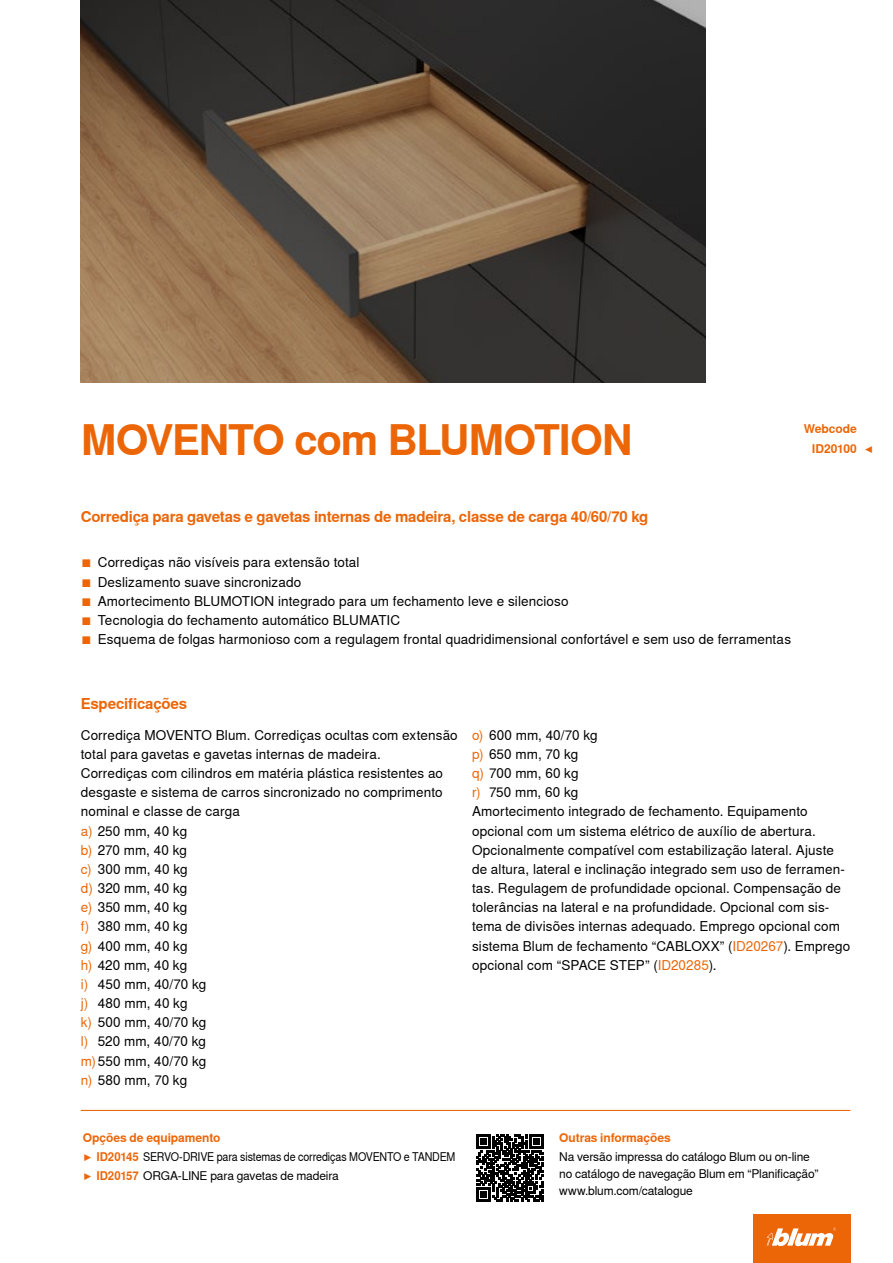
<style>
.page{position:relative;width:893px;height:1263px;background:#fff}
.page>*{position:absolute;margin:0;border:0;box-sizing:border-box;transform-origin:0 0}
.CB_AF_Ueber_Tit2{font:700 42px "Nimbus Sans Global";letter-spacing:-.03em;color:#ec6608}
.CB_AF_Ueber_Ber1o_li{font:700 15px "Nimbus Sans Global";letter-spacing:-.015em;color:#ec6608}
.CB_AF_FliesIMG_li{font:13.5px/19.2px "Nimbus Sans Global";letter-spacing:.01em;color:#000}
.CB_AF_Bes_IMG9{font:13.5px "Nimbus Sans Global";letter-spacing:.01em;color:#000}
.CB_AF_Fliess_li{font:12px "Nimbus Sans Global";letter-spacing:-.01em;color:#000}
.CB_AF_Ueber_Ber2o_li{font:12px "Nimbus Sans Global";letter-spacing:-.015em;color:#000;scale:.89 1}
.CB_AF_Ueber_Ber2o_li-2{font:12px "Nimbus Sans Global";letter-spacing:-.015em;color:#000}
.CB_AF_Ueber_Ber2o_li-3{font:700 12px "Nimbus Sans Global";letter-spacing:-.005em;color:#ec6608}
.CB_AF_Ueber_Ber2o_re{font:700 12px "Nimbus Sans Global";letter-spacing:-.005em;color:#ec6608}
.s1{color:#ec6608}
.s2{font-weight:700;color:#ec6608}
</style>
<div class="page">
<img style="left:81px;top:0;width:625px;height:383px">
<div style="left:753px;top:1214px;width:97px;height:49px;background:#ec6608"></div>
<svg style="left:767px;top:1227px;width:69px;height:19px"></svg>
<hr style="left:81px;top:1110px;width:769px;height:1px;background:#ec6608">
<svg style="left:476px;top:1134px;width:67px;height:67px"></svg>
<p class="CB_AF_Ueber_Tit2" style="left:81px;top:416px;width:554px">MOVENTO com BLUMOTION</p>
<p class="CB_AF_Ueber_Ber2o_re" style="left:804px;top:422px;width:55px">Webcode</p>
<p class="CB_AF_Ueber_Ber2o_re" style="left:812px;top:441px;width:46px">ID20100</p>
<p class="CB_AF_Ueber_Ber2o_re" style="left:865px;top:441px;width:11px">◀</p>
<p class="CB_AF_Ueber_Ber1o_li" style="left:81px;top:508px;width:569px">Corrediça para gavetas e gavetas internas de madeira, classe de carga 40/60/70 kg</p>
<p class="CB_AF_Bes_IMG9" style="left:81px;top:555px;width:280px"><span class="s1">■</span> Corrediças não visíveis para extensão total</p>
<p class="CB_AF_Bes_IMG9" style="left:81px;top:574px;width:222px"><span class="s1">■</span> Deslizamento suave sincronizado</p>
<p class="CB_AF_Bes_IMG9" style="left:81px;top:593px;width:489px"><span class="s1">■</span> Amortecimento BLUMOTION integrado para um fechamento leve e silencioso</p>
<p class="CB_AF_Bes_IMG9" style="left:81px;top:612px;width:321px"><span class="s1">■</span> Tecnologia do fechamento automático BLUMATIC</p>
<p class="CB_AF_Bes_IMG9" style="left:81px;top:631px;width:712px"><span class="s1">■</span> Esquema de folgas harmonioso com a regulagem frontal quadridimensional confortável e sem uso de ferramentas</p>
<p class="CB_AF_Ueber_Ber1o_li" style="left:81px;top:695px;width:108px">Especificações</p>
<p class="CB_AF_FliesIMG_li" style="left:81px;top:725px;width:378px">Corrediça MOVENTO Blum. Corrediças ocultas com extensão total para gavetas e gavetas internas de madeira.</p>
<p class="CB_AF_FliesIMG_li" style="left:81px;top:764px;width:364px;text-align:justify">Corrediças com cilindros em matéria plástica resistentes ao desgaste e sistema de carros sincronizado no comprimento nominal e classe de carga</p>
<p class="CB_AF_FliesIMG_li" style="left:81px;top:821px;width:108px"><span class="s1">a)</span> 250 mm, 40 kg</p>
<p class="CB_AF_FliesIMG_li" style="left:81px;top:840px;width:108px"><span class="s1">b)</span> 270 mm, 40 kg</p>
<p class="CB_AF_FliesIMG_li" style="left:81px;top:859px;width:108px"><span class="s1">c)</span> 300 mm, 40 kg</p>
<p class="CB_AF_FliesIMG_li" style="left:81px;top:879px;width:108px"><span class="s1">d)</span> 320 mm, 40 kg</p>
<p class="CB_AF_FliesIMG_li" style="left:81px;top:898px;width:108px"><span class="s1">e)</span> 350 mm, 40 kg</p>
<p class="CB_AF_FliesIMG_li" style="left:81px;top:917px;width:108px"><span class="s1">f)</span> 380 mm, 40 kg</p>
<p class="CB_AF_FliesIMG_li" style="left:81px;top:936px;width:108px"><span class="s1">g)</span> 400 mm, 40 kg</p>
<p class="CB_AF_FliesIMG_li" style="left:81px;top:955px;width:108px"><span class="s1">h)</span> 420 mm, 40 kg</p>
<p class="CB_AF_FliesIMG_li" style="left:81px;top:975px;width:127px"><span class="s1">i)</span> 450 mm, 40/70 kg</p>
<p class="CB_AF_FliesIMG_li" style="left:81px;top:994px;width:108px"><span class="s1">j)</span> 480 mm, 40 kg</p>
<p class="CB_AF_FliesIMG_li" style="left:81px;top:1013px;width:127px"><span class="s1">k)</span> 500 mm, 40/70 kg</p>
<p class="CB_AF_FliesIMG_li" style="left:81px;top:1032px;width:127px"><span class="s1">l)</span> 520 mm, 40/70 kg</p>
<p class="CB_AF_FliesIMG_li" style="left:81px;top:1051px;width:127px"><span class="s1">m)</span>550 mm, 40/70 kg</p>
<p class="CB_AF_FliesIMG_li" style="left:81px;top:1070px;width:108px"><span class="s1">n)</span> 580 mm, 70 kg</p>
<p class="CB_AF_FliesIMG_li" style="left:472px;top:725px;width:127px"><span class="s1">o)</span> 600 mm, 40/70 kg</p>
<p class="CB_AF_FliesIMG_li" style="left:472px;top:744px;width:108px"><span class="s1">p)</span> 650 mm, 70 kg</p>
<p class="CB_AF_FliesIMG_li" style="left:472px;top:764px;width:108px"><span class="s1">q)</span> 700 mm, 60 kg</p>
<p class="CB_AF_FliesIMG_li" style="left:472px;top:783px;width:108px"><span class="s1">r)</span> 750 mm, 60 kg</p>
<p class="CB_AF_FliesIMG_li" style="left:472px;top:802px;width:380px">Amortecimento integrado de fechamento. Equipamento opcional com um sistema elétrico de auxílio de abertura.<br>Opcionalmente compatível com estabilização lateral. Ajuste de altura, lateral e inclinação integrado sem uso de ferramen&shy;tas. Regulagem de profundidade opcional. Compensação de tolerâncias na lateral e na profundidade. Opcional com sis&shy;tema de divisões internas adequado. Emprego opcional com sistema Blum de fechamento “CABLOXX” (<span class="s1">ID20267</span>). Emprego opcional com “SPACE STEP” (<span class="s1">ID20285</span>).</p>
<p class="CB_AF_Ueber_Ber2o_li-3" style="left:83px;top:1130px;width:139px">Opções de equipamento</p>
<p class="CB_AF_Ueber_Ber2o_li" style="left:83px;top:1149px;width:420px"><span class="s1">▶</span> <span class="s2">ID20145</span> SERVO-DRIVE para sistemas de corrediças MOVENTO e TANDEM</p>
<p class="CB_AF_Ueber_Ber2o_li-2" style="left:83px;top:1169px;width:258px"><span class="s1">▶</span> <span class="s2">ID20157</span> ORGA-LINE para gavetas de madeira</p>
<p class="CB_AF_Ueber_Ber2o_li-3" style="left:559px;top:1130px;width:113px">Outras informações</p>
<p class="CB_AF_Fliess_li" style="left:559px;top:1149px;width:252px">Na versão impressa do catálogo Blum ou on-line</p>
<p class="CB_AF_Fliess_li" style="left:559px;top:1166px;width:261px">no catálogo de navegação Blum em “Planificação”</p>
<p class="CB_AF_Fliess_li" style="left:559px;top:1183px;width:135px">www.blum.com/catalogue</p>
</div>
